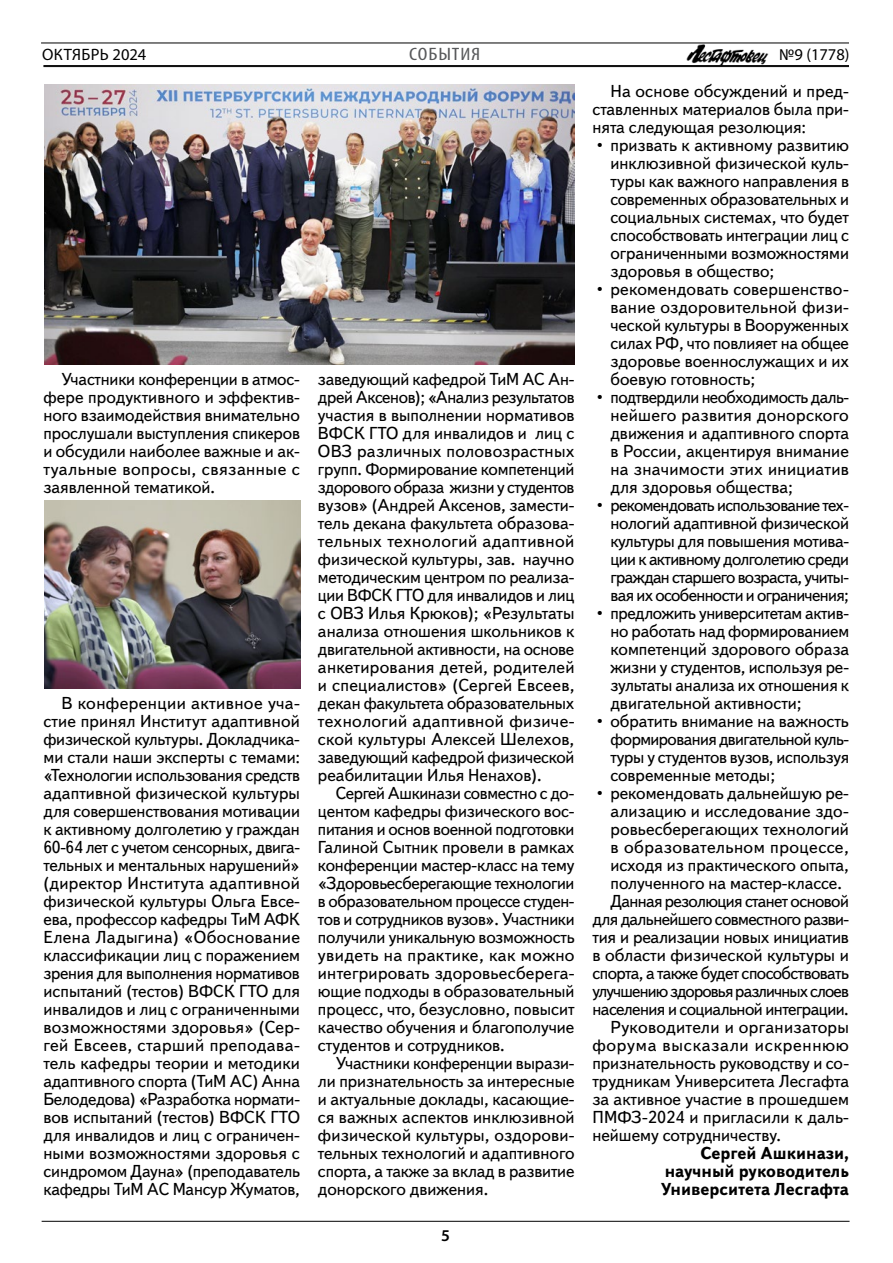
<style>
.page{position:relative;width:893px;height:1263px;background:#fff}
.page>*{position:absolute;margin:0;border:0;box-sizing:border-box;transform-origin:0 0}
.t1{font:condensed 18px "Myriad Pro";letter-spacing:.045em;color:#58595b;scale:1.2 1}
.t2{font:17.25px/18px "Text";letter-spacing:-.005em;color:#000;text-align:justify}
.t3{font:17.25px "Text";letter-spacing:-.03em;color:#000}
.t4{font:17.25px "Text";letter-spacing:-.035em;color:#000}
.t5{font:700 17.25px/18px "Text";color:#000;text-align:justify}
.t6{font:17.25px "Text";letter-spacing:-.05em;color:#000}
.t7{font:17.25px "Text";letter-spacing:.025em;color:#000}
.t8{font:17.25px "Text";letter-spacing:.02em;color:#000}
.t9{font:17.25px "Text";letter-spacing:.04em;color:#000}
.t10{font:16.5px "Myriad Pro";letter-spacing:.01em;color:#000}
.t11{font:600 16.5px "Myriad Pro";color:#000}
</style>
<div class="page">
<img style="left:687px;top:44px;width:81px;height:21px">
<hr style="left:43px;top:65px;width:806px;height:1px;background:#000">
<hr style="left:43px;top:66px;width:806px;height:1px;background:#000">
<hr style="left:41px;top:43px;width:808px;height:1px;background:#000">
<hr style="left:42px;top:1221px;width:807px;height:1px;background:#000">
<img style="left:44px;top:84px;width:530px;height:281px">
<img style="left:44px;top:501px;width:257px;height:188px">
<p class="t1" style="left:409px;top:43px;width:61px">СОБЫТИЯ</p>
<p class="t10" style="left:42px;top:44px;width:106px">ОКТЯБРЬ 2024</p>
<p class="t10" style="left:779px;top:44px;width:72px">№9 (1778)</p>
<p class="t2" style="left:43px;top:371px;width:258px;text-indent:18px">Участники конференции в атмос&shy;фере продуктивного и эффектив&shy;ного взаимодействия внимательно прослушали выступления спикеров и обсудили наиболее важные и ак&shy;туальные вопросы, связанные с заявленной тематикой.</p>
<p class="t2" style="left:43px;top:695px;width:258px;text-indent:18px">В конференции активное уча&shy;стие принял Институт адаптивной физической культуры. Докладчика&shy;ми стали наши эксперты с темами: «Технологии использования средств адаптивной физической культуры для совершенствования мотивации к активному долголетию у граждан 60-64 лет с учетом сенсорных, двига&shy;тельных и ментальных нарушений» (директор Института адаптивной физической культуры Ольга Евсе&shy;ева, профессор кафедры ТиМ АФК Елена Ладыгина) «Обоснование классификации лиц с поражением зрения для выполнения нормативов испытаний (тестов) ВФСК ГТО для инвалидов и лиц с ограниченными возможностями здоровья» (Сер&shy;гей Евсеев, старший преподава&shy;тель кафедры теории и методики адаптивного спорта (ТиМ АС) Анна Белодедова) «Разработка нормати&shy;вов испытаний (тестов) ВФСК ГТО для инвалидов и лиц с ограничен&shy;ными возможностями здоровья с синдромом Дауна» (преподаватель кафедры ТиМ АС Мансур Жуматов,</p>
<p class="t2" style="left:318px;top:371px;width:258px">заведующий кафедрой ТиМ АС Ан&shy;дрей Аксенов); «Анализ результатов участия в выполнении нормативов ВФСК ГТО для инвалидов и лиц с ОВЗ различных половозрастных групп. Формирование компетенций здорового образа жизни у студентов вузов» (Андрей Аксенов, замести&shy;тель декана факультета образова&shy;тельных технологий адаптивной физической культуры, зав. научно методическим центром по реализа&shy;ции ВФСК ГТО для инвалидов и лиц с ОВЗ Илья Крюков); «Результаты анализа отношения школьников к двигательной активности, на основе анкетирования детей, родителей и специалистов» (Сергей Евсеев, декан факультета образовательных технологий адаптивной физиче&shy;ской культуры Алексей Шелехов, заведующий кафедрой физической реабилитации Илья Ненахов).</p>
<p class="t2" style="left:318px;top:785px;width:258px;text-indent:18px">Сергей Ашкинази совместно с до&shy;центом кафедры физического вос&shy;питания и основ военной подготовки Галиной Сытник провели в рамках конференции мастер-класс на тему «Здоровьесберегающие технологии в образовательном процессе студен&shy;тов и сотрудников вузов». Участники получили уникальную возможность увидеть на практике, как можно интегрировать здоровьесберега&shy;ющие подходы в образовательный процесс, что, безусловно, повысит качество обучения и благополучие студентов и сотрудников.</p>
<p class="t2" style="left:318px;top:1055px;width:258px;text-indent:18px">Участники конференции вырази&shy;ли признательность за интересные и актуальные доклады, касающие&shy;ся важных аспектов инклюзивной физической культуры, оздорови&shy;тельных технологий и адаптивного спорта, а также за вклад в развитие донорского движения.</p>
<p class="t11" style="left:441px;top:1225px;width:10px">5</p>
<p class="t2" style="left:592px;top:83px;width:258px;text-indent:18px">На основе обсуждений и пред&shy;ставленных материалов была при&shy;нята следующая резолюция:</p>
<p class="t2" style="left:610px;top:137px;width:240px;text-indent:-13px">• призвать к активному развитию инклюзивной физической куль&shy;туры как важного направления в современных образовательных и социальных системах, что будет способствовать интеграции лиц с ограниченными возможностями здоровья в общество;</p>
<p class="t2" style="left:610px;top:281px;width:240px;text-indent:-14px">• рекомендовать совершенство&shy;вание оздоровительной физи&shy;ческой культуры в Вооруженных силах РФ, что повлияет на общее здоровье военнослужащих и их боевую готовность;</p>
<p class="t2" style="left:610px;top:389px;width:240px;text-indent:-14px">• подтвердили необходимость даль&shy;нейшего развития донорского движения и адаптивного спорта в России, акцентируя внимание на значимости этих инициатив для здоровья общества;</p>
<p class="t2" style="left:610px;top:497px;width:240px;text-indent:-14px">• рекомендовать использование тех&shy;нологий адаптивной физической культуры для повышения мотива&shy;ции к активному долголетию среди граждан старшего возраста, учиты&shy;вая их особенности и ограничения;</p>
<p class="t2" style="left:610px;top:605px;width:240px;text-indent:-14px">• предложить университетам актив&shy;но работать над формированием компетенций здорового образа жизни у студентов, используя ре&shy;зультаты анализа их отношения к двигательной активности;</p>
<p class="t2" style="left:610px;top:713px;width:240px;text-indent:-14px">• обратить внимание на важность формирования двигательной куль&shy;туры у студентов вузов, используя современные методы;</p>
<p class="t2" style="left:597px;top:785px;width:254px">• рекомендовать дальнейшую ре-</p>
<p class="t2" style="left:610px;top:803px;width:240px">ализацию и исследование здо-</p>
<p class="t2" style="left:610px;top:821px;width:240px">ровьесберегающих технологий</p>
<p class="t7" style="left:610px;top:837px;width:240px">в образовательном процессе,</p>
<p class="t2" style="left:610px;top:857px;width:240px">исходя из практического опыта,</p>
<p class="t2" style="left:610px;top:875px;width:233px">полученного на мастер-классе.</p>
<p class="t4" style="left:610px;top:891px;width:240px">Данная резолюция станет основой</p>
<p class="t4" style="left:592px;top:909px;width:258px">для дальнейшего совместного разви-</p>
<p class="t2" style="left:592px;top:929px;width:258px">тия и реализации новых инициатив</p>
<p class="t2" style="left:592px;top:947px;width:258px">в области физической культуры и</p>
<p class="t3" style="left:592px;top:963px;width:258px">спорта, а также будет способствовать</p>
<p class="t6" style="left:592px;top:981px;width:258px">улучшению здоровья различных слоев</p>
<p class="t3" style="left:592px;top:999px;width:258px">населения и социальной интеграции.</p>
<p class="t8" style="left:610px;top:1017px;width:240px">Руководители и организаторы</p>
<p class="t9" style="left:592px;top:1035px;width:258px">форума высказали искреннюю</p>
<p class="t2" style="left:592px;top:1055px;width:258px">признательность руководству и со-</p>
<p class="t2" style="left:592px;top:1073px;width:258px">трудникам Университета Лесгафта</p>
<p class="t2" style="left:592px;top:1091px;width:258px">за активное участие в прошедшем</p>
<p class="t2" style="left:592px;top:1109px;width:258px">ПМФЗ-2024 и пригласили к даль-</p>
<p class="t2" style="left:592px;top:1127px;width:190px">нейшему сотрудничеству.</p>
<p class="t5" style="left:661px;top:1145px;width:190px;text-indent:40px">Сергей Ашкинази, научный руководитель Университета Лесгафта</p>
</div>
